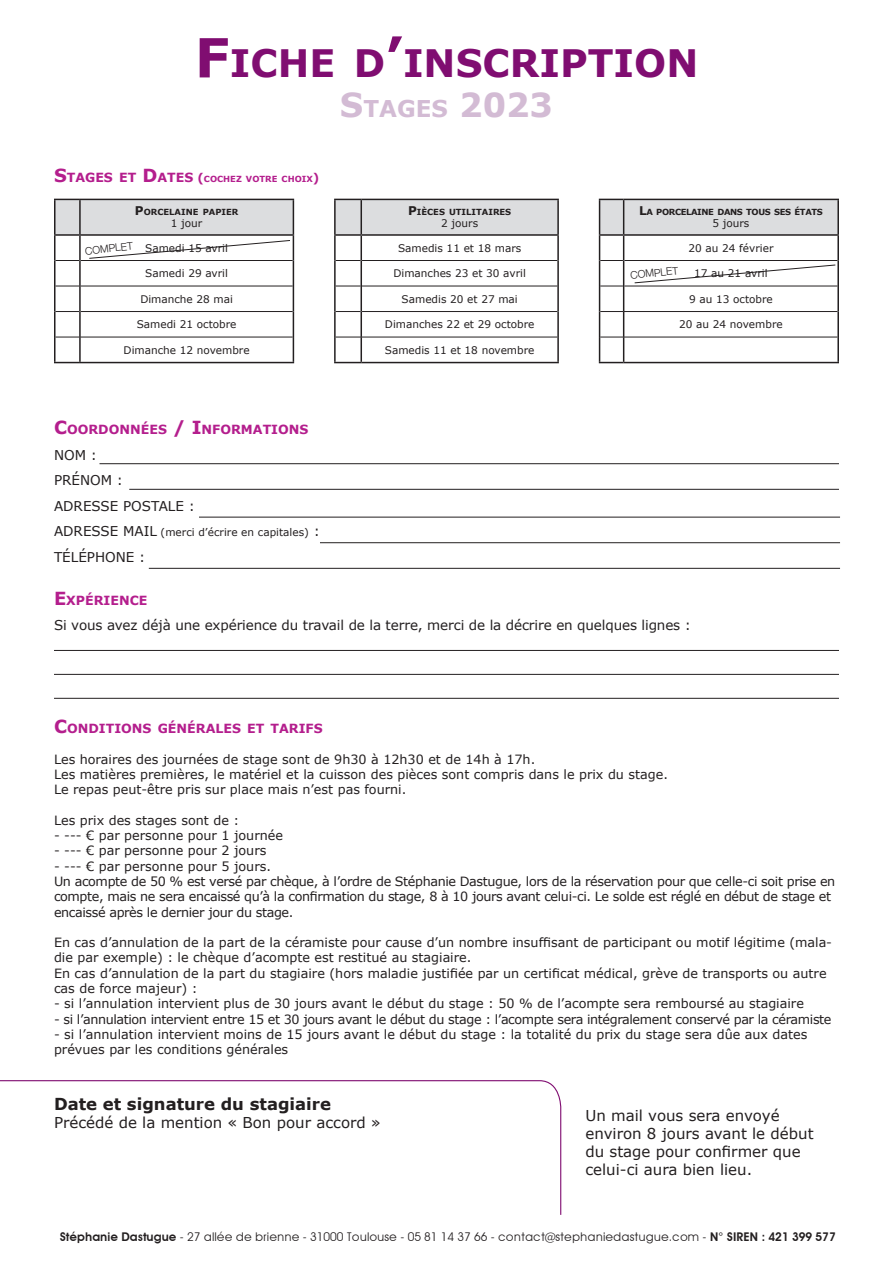
<style>
.page{position:relative;width:893px;height:1263px;background:#fff}
.page>*{position:absolute;margin:0;border:0;box-sizing:border-box;transform-origin:0 0}
.t1{font:700 37.8px "Verdana";color:#800d71}
.t2{font:700 33px "Verdana";color:#d3bbd4}
.t3{font:700 16.5px "Verdana";color:#231f20}
.t4{font:15px/18px "Verdana";color:#231f20}
.t5{font:13.5px "Verdana";letter-spacing:-.01em;color:#231f20}
.t6{font:12.75px/15.3px "Verdana";color:#231f20}
.t7{font:12.75px/15.3px "Verdana";letter-spacing:-.03em;color:#231f20}
.t8{font:700 12.6px "Verdana";color:#b41e8d}
.t9{font:12px "Avant Garde";color:#231f20}
.t10{font:10.5px "Verdana";color:#231f20}
.t11{font:300 10.5px "Helvetica Neue";color:#231f20}
.t12{font:700 8.4px "Verdana";color:#231f20}
.t13{font:700 8.4px "Verdana";color:#b41e8d}
.t14{font:700 8.4px "Verdana";letter-spacing:-.045em;color:#231f20}
.s1{font-size:54px}
.s2{font-size:23.1px}
.s3{font-size:18px}
.s4{font-size:12.6px}
.s5{font-size:12px}
.s6{font-size:13.5px}
.s7{font-weight:600}
</style>
<div class="page">
<hr style="left:624px;top:199px;width:215px;height:1px;background:#231f20">
<hr style="left:837px;top:200px;width:2px;height:34px;background:#231f20">
<hr style="left:837px;top:236px;width:2px;height:24px;background:#231f20">
<hr style="left:837px;top:260px;width:2px;height:26px;background:#231f20">
<hr style="left:837px;top:286px;width:2px;height:25px;background:#231f20">
<hr style="left:837px;top:311px;width:2px;height:26px;background:#231f20">
<hr style="left:837px;top:337px;width:2px;height:25px;background:#231f20">
<hr style="left:624px;top:234px;width:215px;height:2px;background:#231f20">
<hr style="left:624px;top:362px;width:215px;height:1px;background:#231f20">
<hr style="left:149px;top:568px;width:691px;height:1px;background:#231f20">
<hr style="left:129px;top:489px;width:710px;height:1px;background:#231f20">
<hr style="left:199px;top:517px;width:641px;height:1px;background:#231f20">
<hr style="left:320px;top:542px;width:520px;height:1px;background:#231f20">
<hr style="left:99px;top:463px;width:740px;height:1px;background:#231f20">
<hr style="left:54px;top:650px;width:785px;height:1px;background:#231f20">
<hr style="left:54px;top:674px;width:785px;height:1px;background:#231f20">
<hr style="left:54px;top:698px;width:785px;height:1px;background:#231f20">
<svg style="left:0;top:1080px;width:562px;height:135px"></svg>
<svg style="left:54px;top:199px;width:784px;height:164px"></svg>
<p class="t1" style="left:195px;top:39px;width:505px"><span class="s1">F</span>ICHE D<span class="s1">’</span>INSCRIPTION</p>
<p class="t2" style="left:340px;top:84px;width:215px">S<span class="s2">TAGES</span> 2023</p>
<p class="t13" style="left:54px;top:173px;width:267px"><span class="s3">S</span><span class="s4">TAGES ET</span> <span class="s3">D</span><span class="s4">ATES</span> <span class="s5">(</span>COCHEZ VOTRE CHOIX<span class="s5">)</span></p>
<p class="t12" style="left:135px;top:206px;width:105px"><span class="s5">P</span>ORCELAINE PAPIER</p>
<p class="t10" style="left:171px;top:217px;width:33px">1 jour</p>
<p class="t12" style="left:408px;top:206px;width:105px"><span class="s5">P</span>IÈCES UTILITAIRES</p>
<p class="t10" style="left:441px;top:217px;width:38px">2 jours</p>
<p class="t14" style="left:639px;top:206px;width:185px"><span class="s5">L</span>A PORCELAINE DANS TOUS SES ÉTATS</p>
<p class="t10" style="left:712px;top:217px;width:38px">5 jours</p>
<p class="t11" style="left:84px;top:242px;width:50px;rotate:-6deg">COMPLET</p>
<p class="t10" style="left:145px;top:241px;width:84px">Samedi 15 avril</p>
<p class="t10" style="left:398px;top:241px;width:125px">Samedis 11 et 18 mars</p>
<p class="t10" style="left:688px;top:241px;width:87px">20 au 24 février</p>
<p class="t10" style="left:145px;top:267px;width:84px">Samedi 29 avril</p>
<p class="t10" style="left:393px;top:267px;width:134px">Dimanches 23 et 30 avril</p>
<p class="t10" style="left:694px;top:267px;width:75px">17 au 21 avril</p>
<p class="t10" style="left:140px;top:292px;width:94px">Dimanche 28 mai</p>
<p class="t10" style="left:402px;top:292px;width:118px">Samedis 20 et 27 mai</p>
<p class="t10" style="left:689px;top:292px;width:85px">9 au 13 octobre</p>
<p class="t10" style="left:137px;top:318px;width:101px">Samedi 21 octobre</p>
<p class="t10" style="left:385px;top:318px;width:151px">Dimanches 22 et 29 octobre</p>
<p class="t10" style="left:679px;top:318px;width:105px">20 au 24 novembre</p>
<p class="t10" style="left:124px;top:343px;width:128px">Dimanche 12 novembre</p>
<p class="t10" style="left:385px;top:343px;width:151px">Samedis 11 et 18 novembre</p>
<p class="t11" style="left:629px;top:267px;width:50px;rotate:-6deg">COMPLET</p>
<p class="t8" style="left:54px;top:421px;width:256px"><span class="s3">C</span>OORDONNÉES <span class="s3">/ I</span> NFORMATIONS</p>
<p class="t5" style="left:54px;top:446px;width:44px">NOM :</p>
<p class="t5" style="left:54px;top:472px;width:71px">PRÉNOM :</p>
<p class="t5" style="left:54px;top:497px;width:142px">ADRESSE POSTALE :</p>
<p class="t10" style="left:54px;top:526px;width:267px"><span class="s6">ADRESSE MAIL</span> (merci d’écrire en capitales) <span class="s6">:</span></p>
<p class="t5" style="left:54px;top:548px;width:93px">TÉLÉPHONE :</p>
<p class="t8" style="left:54px;top:592px;width:95px"><span class="s3">E</span>XPÉRIENCE</p>
<p class="t5" style="left:54px;top:617px;width:638px">Si vous avez déjà une expérience du travail de la terre, merci de la décrire en quelques lignes :</p>
<p class="t8" style="left:54px;top:720px;width:270px"><span class="s3">C</span>ONDITIONS GÉNÉRALES ET TARIFS</p>
<p class="t6" style="left:54px;top:751px;width:483px">Les horaires des journées de stage sont de 9h30 à 12h30 et de 14h à 17h.</p>
<p class="t6" style="left:54px;top:767px;width:615px">Les matières premières, le matériel et la cuisson des pièces sont compris dans le prix du stage.</p>
<p class="t6" style="left:54px;top:782px;width:354px">Le repas peut-être pris sur place mais n’est pas fourni.</p>
<p class="t6" style="left:54px;top:813px;width:187px">Les prix des stages sont de :</p>
<p class="t6" style="left:54px;top:828px;width:231px">- --- € par personne pour 1 journée</p>
<p class="t6" style="left:54px;top:843px;width:214px">- --- € par personne pour 2 jours</p>
<p class="t6" style="left:54px;top:858px;width:219px">- --- € par personne pour 5 jours.</p>
<p class="t7" style="left:54px;top:874px;width:783px">Un acompte de 50 % est versé par chèque, à l’ordre de Stéphanie Dastugue, lors de la réservation pour que celle-ci soit prise en compte, mais ne sera encaissé qu’à la confirmation du stage, 8 à 10 jours avant celui-ci. Le solde est réglé en début de stage et encaissé après le dernier jour du stage.</p>
<p class="t6" style="left:54px;top:935px;width:780px">En cas d’annulation de la part de la céramiste pour cause d’un nombre insuffisant de participant ou motif légitime (mala&shy;die par exemple) : le chèque d’acompte est restitué au stagiaire.</p>
<p class="t6" style="left:54px;top:966px;width:774px">En cas d’annulation de la part du stagiaire (hors maladie justifiée par un certificat médical, grève de transports ou autre cas de force majeur) :</p>
<p class="t6" style="left:54px;top:996px;width:751px">- si l’annulation intervient plus de 30 jours avant le début du stage : 50 % de l’acompte sera remboursé au stagiaire</p>
<p class="t7" style="left:54px;top:1011px;width:779px">- si l’annulation intervient entre 15 et 30 jours avant le début du stage : l’acompte sera intégralement conservé par la céramiste</p>
<p class="t6" style="left:54px;top:1027px;width:755px">- si l’annulation intervient moins de 15 jours avant le début du stage : la totalité du prix du stage sera dûe aux dates prévues par les conditions générales</p>
<p class="t3" style="left:54px;top:1093px;width:279px">Date et signature du stagiaire</p>
<p class="t4" style="left:54px;top:1114px;width:328px">Précédé de la mention « Bon pour accord »</p>
<p class="t4" style="left:585px;top:1107px;width:230px">Un mail vous sera envoyé environ 8 jours avant le début du stage pour confirmer que celui-ci aura bien lieu.</p>
<p class="t9" style="left:60px;top:1229px;width:777px"><span class="s7">Stéphanie Dastugue</span> - 27 allée de brienne - 31000 Toulouse - 05 81 14 37 66 - contact@stephaniedastugue.com - <span class="s7">N° SIREN : 421 399 577</span></p>
</div>
